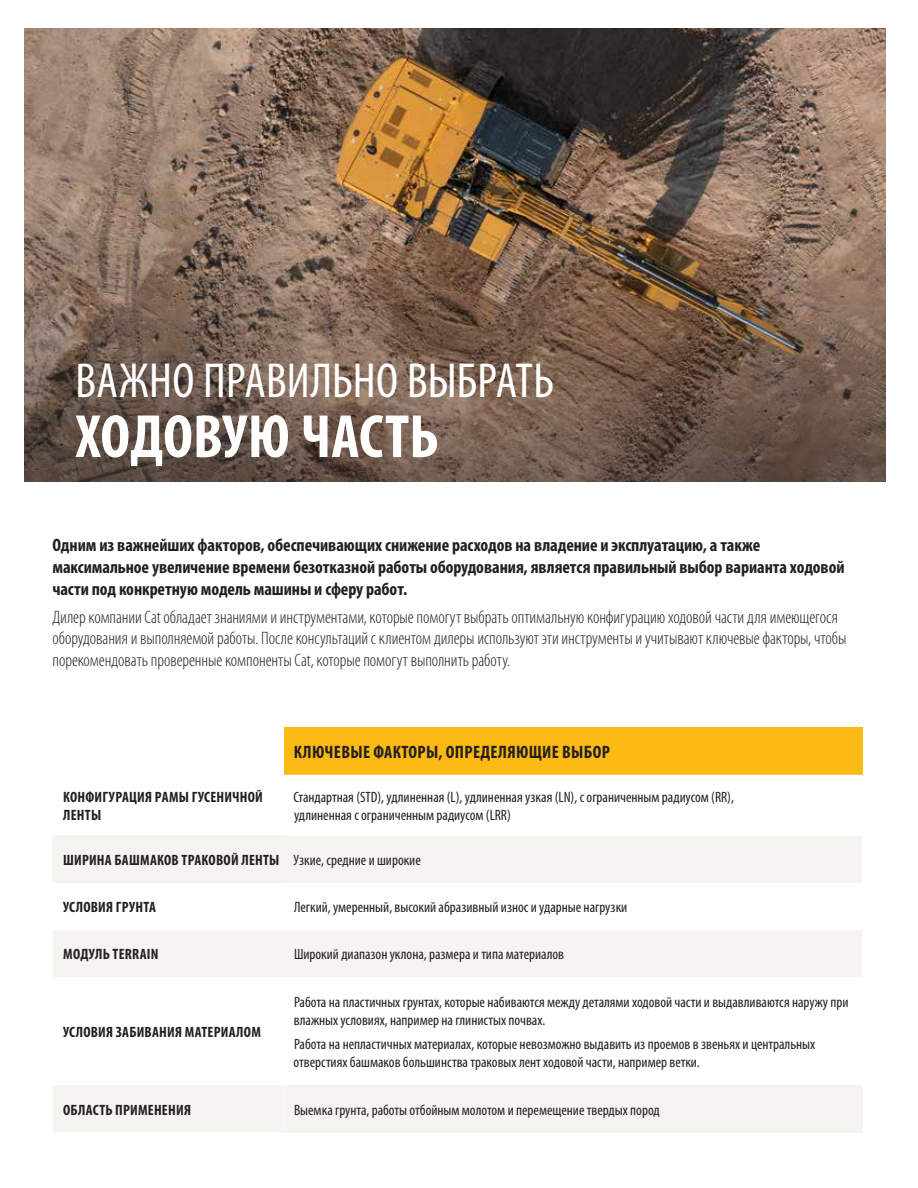
<style>
.page{position:relative;width:918px;height:1188px;background:#fff}
.page>*{position:absolute;margin:0;border:0;box-sizing:border-box;transform-origin:0 0}
.t1{font:700 condensed 61.5px "Myriad Pro";color:#fff}
.t2{font:condensed 49.5px "Myriad Pro";letter-spacing:.005em;color:#fff}
.t3{font:300 condensed 18px/21.6px "Myriad Pro";letter-spacing:-.005em;color:#231f20}
.t4{font:700 condensed 18px/21.6px "Myriad Pro";letter-spacing:-.005em;color:#231f20}
.t5{font:700 condensed 18px "Myriad Pro";letter-spacing:.02em;color:#231f20}
.t6{font:condensed 15px/18px "Myriad Pro";color:#231f20}
.t7{font:700 condensed 15px/18px "Myriad Pro";letter-spacing:.015em;color:#231f20}
</style>
<div class="page">
<img style="left:24px;top:28px;width:862px;height:173px">
<div style="left:53px;top:836px;width:231px;height:47px;background:#f5f4f1"></div>
<svg style="left:53px;top:930px;width:231px;height:202px"></svg>
<div style="left:284px;top:728px;width:578px;height:47px;background:#fcba13"></div>
<svg style="left:284px;top:836px;width:578px;height:141px;fill:#f5f4f1"></svg>
<div style="left:284px;top:1085px;width:578px;height:47px;background:#f5f4f1"></div>
<svg style="left:24px;top:201px;width:862px;height:281px;background:#786050"></svg>
<h2 class="t2" style="left:76px;top:351px;width:480px">ВАЖНО ПРАВИЛЬНО ВЫБРАТЬ</h2>
<h1 class="t1" style="left:76px;top:398px;width:364px">ХОДОВУЮ ЧАСТЬ</h1>
<p class="t4" style="left:53px;top:534px;width:793px">Одним из важнейших факторов, обеспечивающих снижение расходов на владение и эксплуатацию, а также максимальное увеличение времени безотказной работы оборудования, является правильный выбор варианта ходовой части под конкретную модель машины и сферу работ.</p>
<p class="t3" style="left:53px;top:606px;width:796px">Дилер компании Cat обладает знаниями и инструментами, которые помогут выбрать оптимальную конфигурацию ходовой части для имеющегося оборудования и выполняемой работы. После консультаций с клиентом дилеры используют эти инструменты и учитывают ключевые факторы, чтобы порекомендовать проверенные компоненты Cat, которые помогут выполнить работу.</p>
<p class="t7" style="left:63px;top:787px;width:201px">КОНФИГУРАЦИЯ РАМЫ ГУСЕНИЧНОЙ<br>ЛЕНТЫ</p>
<p class="t7" style="left:63px;top:850px;width:218px">ШИРИНА БАШМАКОВ ТРАКОВОЙ ЛЕНТЫ</p>
<p class="t7" style="left:63px;top:898px;width:95px">УСЛОВИЯ ГРУНТА</p>
<p class="t7" style="left:63px;top:945px;width:97px">МОДУЛЬ TERRAIN</p>
<p class="t7" style="left:63px;top:1023px;width:199px">УСЛОВИЯ ЗАБИВАНИЯ МАТЕРИАЛОМ</p>
<p class="t7" style="left:63px;top:1100px;width:130px">ОБЛАСТЬ ПРИМЕНЕНИЯ</p>
<p class="t5" style="left:294px;top:741px;width:318px">КЛЮЧЕВЫЕ ФАКТОРЫ, ОПРЕДЕЛЯЮЩИЕ ВЫБОР</p>
<p class="t6" style="left:294px;top:788px;width:442px">Стандартная (STD), удлиненная (L), удлиненная узкая (LN), с ограниченным радиусом (RR), удлиненная с ограниченным радиусом (LRR)</p>
<p class="t6" style="left:294px;top:851px;width:129px">Узкие, средние и широкие</p>
<p class="t6" style="left:294px;top:898px;width:335px">Легкий, умеренный, высокий абразивный износ и ударные нагрузки</p>
<p class="t6" style="left:294px;top:945px;width:272px">Широкий диапазон уклона, размера и типа материалов</p>
<p class="t6" style="left:294px;top:992px;width:556px">Работа на пластичных грунтах, которые набиваются между деталями ходовой части и выдавливаются наружу при влажных условиях, например на глинистых почвах.</p>
<p class="t6" style="left:294px;top:1035px;width:523px">Работа на непластичных материалах, которые невозможно выдавить из проемов в звеньях и центральных отверстиях башмаков большинства траковых лент ходовой части, например ветки.</p>
<p class="t6" style="left:294px;top:1100px;width:367px">Выемка грунта, работы отбойным молотом и перемещение твердых пород</p>
</div>
